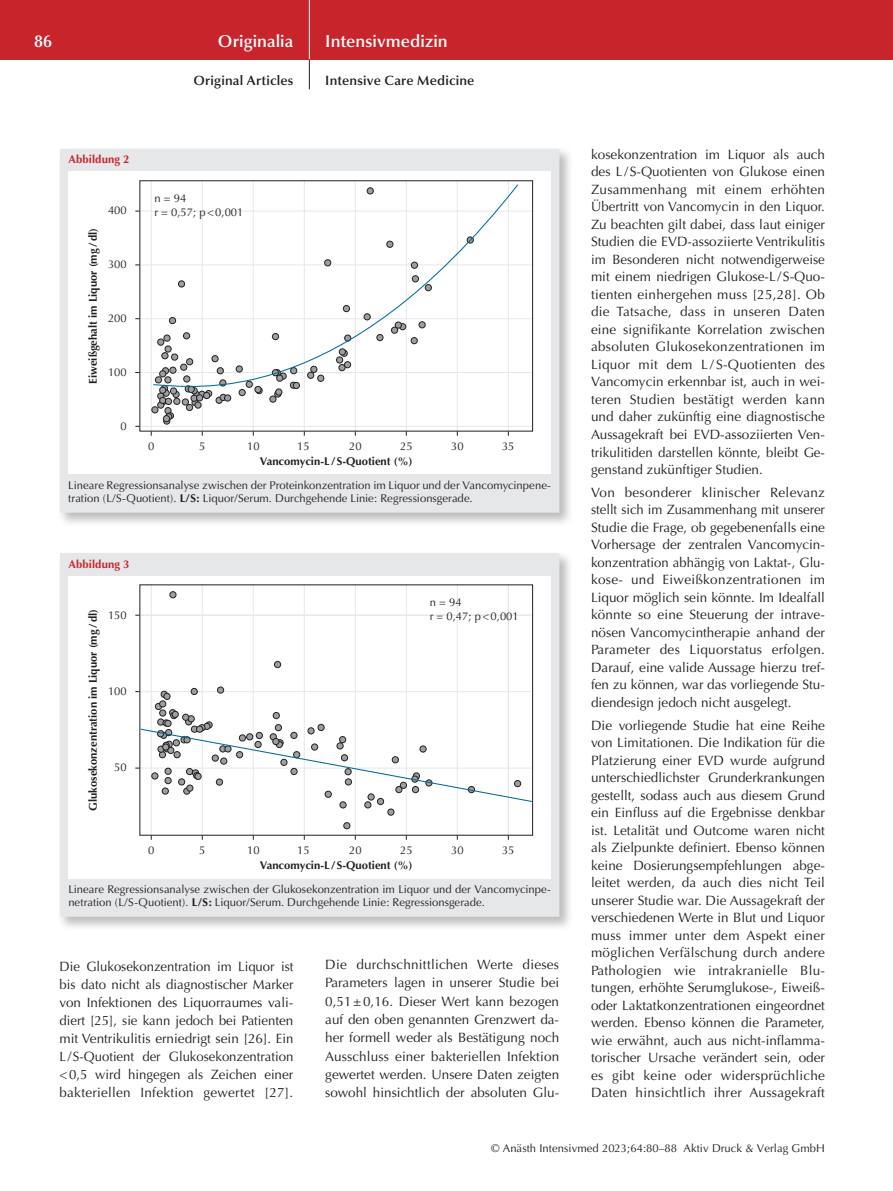
<style>
.page{position:relative;width:893px;height:1191px;background:#fff}
.page>*{position:absolute;margin:0;border:0;box-sizing:border-box;transform-origin:0 0}
.t1{font:600 17.25px "Optima";color:#fff}
.t2{font:13.5px/17.5px "Optima";color:#231f20;text-align:justify}
.t3{font:600 13.5px "Optima";letter-spacing:.015em;color:#231f20}
.t4{font:11.25px/13.5px "Optima";letter-spacing:.005em;color:#231f20}
.t5{font:700 11.25px "Optima";color:#231f20}
.t6{font:700 11.25px "Optima";letter-spacing:.015em;color:#c8242b}
.s1{font-weight:700}
</style>
<div class="page">
<div style="left:0;top:0;width:893px;height:60px;background:#c8242b"></div>
<hr style="left:309px;top:0;width:1px;height:60px;background:#fff">
<svg style="left:309px;top:60px;width:1px;height:29px"></svg>
<div style="left:57px;top:146px;width:517px;height:381px;background:#231f20;opacity:.3"></div>
<div style="left:60px;top:149px;width:499px;height:364px;background:#e6e7e9"></div>
<div style="left:68px;top:172px;width:483px;height:302px;background:#fff"></div>
<hr style="left:140px;top:372px;width:393px;height:1px;background:#e6e7e9">
<hr style="left:141px;top:265px;width:391px;height:1px;background:#e6e7e9">
<hr style="left:141px;top:318px;width:391px;height:1px;background:#e6e7e9">
<hr style="left:140px;top:426px;width:392px;height:1px;background:#e6e7e9">
<hr style="left:151px;top:180px;width:1px;height:251px;background:#e6e7e9">
<hr style="left:202px;top:180px;width:1px;height:251px;background:#e6e7e9">
<hr style="left:253px;top:180px;width:1px;height:251px;background:#e6e7e9">
<hr style="left:304px;top:180px;width:1px;height:251px;background:#e6e7e9">
<hr style="left:355px;top:180px;width:1px;height:251px;background:#e6e7e9">
<hr style="left:406px;top:180px;width:1px;height:251px;background:#e6e7e9">
<hr style="left:457px;top:180px;width:1px;height:251px;background:#e6e7e9">
<hr style="left:508px;top:180px;width:1px;height:251px;background:#e6e7e9">
<hr style="left:141px;top:211px;width:391px;height:1px;background:#e6e7e9">
<div style="left:151px;top:406px;width:7px;height:7px;border:1px solid #231f20;border-radius:50%"></div>
<svg style="left:152px;top:410px;width:40px;height:14px"></svg>
<svg style="left:152px;top:184px;width:367px;height:226px"></svg>
<div style="left:57px;top:550px;width:517px;height:381px;background:#231f20;opacity:.3"></div>
<div style="left:60px;top:553px;width:499px;height:363px;background:#e6e7e9"></div>
<div style="left:68px;top:576px;width:483px;height:302px;background:#fff"></div>
<hr style="left:202px;top:584px;width:1px;height:251px;background:#e6e7e9">
<hr style="left:151px;top:584px;width:1px;height:251px;background:#e6e7e9">
<hr style="left:253px;top:584px;width:1px;height:251px;background:#e6e7e9">
<hr style="left:304px;top:584px;width:1px;height:251px;background:#e6e7e9">
<hr style="left:355px;top:584px;width:1px;height:251px;background:#e6e7e9">
<hr style="left:406px;top:584px;width:1px;height:251px;background:#e6e7e9">
<hr style="left:457px;top:584px;width:1px;height:251px;background:#e6e7e9">
<hr style="left:508px;top:584px;width:1px;height:251px;background:#e6e7e9">
<hr style="left:141px;top:615px;width:391px;height:1px;background:#e6e7e9">
<div style="left:170px;top:591px;width:6px;height:7px;background:#9d9fa2;border-radius:50%"></div>
<div style="left:170px;top:591px;width:6px;height:7px;border:1px solid #231f20;border-radius:50%"></div>
<div style="left:217px;top:686px;width:7px;height:7px;border:1px solid #231f20;border-radius:50%"></div>
<div style="left:340px;top:801px;width:6px;height:7px;background:#9d9fa2;border-radius:50%"></div>
<div style="left:340px;top:801px;width:6px;height:7px;border:1px solid #231f20;border-radius:50%"></div>
<div style="left:344px;top:822px;width:6px;height:7px;background:#9d9fa2;border-radius:50%"></div>
<div style="left:343px;top:822px;width:7px;height:7px;border:1px solid #231f20;border-radius:50%"></div>
<div style="left:365px;top:801px;width:6px;height:7px;background:#9d9fa2;border-radius:50%"></div>
<div style="left:364px;top:801px;width:7px;height:7px;border:1px solid #231f20;border-radius:50%"></div>
<div style="left:377px;top:798px;width:7px;height:6px;background:#9d9fa2;border-radius:50%"></div>
<div style="left:377px;top:798px;width:7px;height:7px;border:1px solid #231f20;border-radius:50%"></div>
<svg style="left:388px;top:809px;width:6px;height:6px"></svg>
<div style="left:387px;top:808px;width:7px;height:7px;border:1px solid #231f20;border-radius:50%"></div>
<div style="left:274px;top:661px;width:7px;height:6px;background:#9d9fa2;border-radius:50%"></div>
<div style="left:274px;top:661px;width:7px;height:7px;border:1px solid #231f20;border-radius:50%"></div>
<svg style="left:135px;top:688px;width:398px;height:114px"></svg>
<p class="t1" style="left:34px;top:31px;width:20px">86</p>
<p class="t1" style="left:218px;top:31px;width:77px">Originalia</p>
<p class="t1" style="left:325px;top:31px;width:124px">Intensivmedizin</p>
<p class="t3" style="left:194px;top:73px;width:101px">Original Articles</p>
<p class="t3" style="left:325px;top:73px;width:151px">Intensive Care Medicine</p>
<p class="t6" style="left:68px;top:153px;width:63px">Abbildung 2</p>
<p class="t5" style="left:86px;top:383px;width:157px;rotate:-90deg">Eiweißgehalt im Liquor (mg / dl)</p>
<p class="t4" style="left:108px;top:203px;width:20px">400</p>
<p class="t4" style="left:108px;top:257px;width:20px">300</p>
<p class="t4" style="left:108px;top:311px;width:20px">200</p>
<p class="t4" style="left:108px;top:365px;width:20px">100</p>
<p class="t4" style="left:121px;top:419px;width:8px">0</p>
<p class="t4" style="left:154px;top:192px;width:90px">n = 94<br>r = 0,57; p &lt; 0,001</p>
<p class="t4" style="left:148px;top:440px;width:8px">0</p>
<p class="t4" style="left:199px;top:440px;width:8px">5</p>
<p class="t4" style="left:247px;top:440px;width:14px">10</p>
<p class="t4" style="left:297px;top:440px;width:14px">15</p>
<p class="t4" style="left:349px;top:440px;width:14px">20</p>
<p class="t4" style="left:400px;top:440px;width:14px">25</p>
<p class="t4" style="left:451px;top:440px;width:14px">30</p>
<p class="t4" style="left:502px;top:440px;width:14px">35</p>
<p class="t5" style="left:260px;top:455px;width:154px">Vancomycin-L / S-Quotient (%)</p>
<p class="t4" style="left:68px;top:478px;width:484px">Lineare Regressionsanalyse zwischen der Proteinkonzentration im Liquor und der Vancomycinpene&shy;tration (L/S-Quotient). <span class="s1">L/S:</span> Liquor/Serum. Durchgehende Linie: Regressionsgerade.</p>
<p class="t6" style="left:68px;top:557px;width:63px">Abbildung 3</p>
<p class="t5" style="left:86px;top:810px;width:203px;rotate:-90deg">Glukosekonzentration im Liquor (mg / dl)</p>
<p class="t4" style="left:430px;top:596px;width:33px">n = 94</p>
<p class="t4" style="left:108px;top:609px;width:20px">150</p>
<p class="t4" style="left:430px;top:609px;width:90px">r = 0,47; p &lt; 0,001</p>
<p class="t4" style="left:108px;top:684px;width:20px">100</p>
<p class="t4" style="left:114px;top:760px;width:14px">50</p>
<p class="t4" style="left:148px;top:844px;width:8px">0</p>
<p class="t4" style="left:199px;top:844px;width:8px">5</p>
<p class="t4" style="left:247px;top:844px;width:14px">10</p>
<p class="t4" style="left:297px;top:844px;width:14px">15</p>
<p class="t4" style="left:349px;top:844px;width:14px">20</p>
<p class="t4" style="left:400px;top:844px;width:14px">25</p>
<p class="t4" style="left:451px;top:844px;width:14px">30</p>
<p class="t4" style="left:502px;top:844px;width:14px">35</p>
<p class="t5" style="left:260px;top:859px;width:154px">Vancomycin-L / S-Quotient (%)</p>
<p class="t4" style="left:68px;top:882px;width:484px">Lineare Regressionsanalyse zwischen der Glukosekonzentration im Liquor und der Vancomycinpe&shy;netration (L/S-Quotient). <span class="s1">L/S:</span> Liquor/Serum. Durchgehende Linie: Regressionsgerade.</p>
<p class="t2" style="left:60px;top:957px;width:235px;line-height:18.1px">Die Glukosekonzentration im Liquor ist bis dato nicht als diagnostischer Marker von Infektionen des Liquorraumes vali&shy;diert [25], sie kann jedoch bei Patienten mit Ventrikulitis erniedrigt sein [26]. Ein L /S-Quotient der Glukosekonzentration &lt;0,5 wird hingegen als Zeichen einer bakteriellen Infektion gewertet [27].</p>
<p class="t2" style="left:325px;top:955px;width:235px;line-height:18.3px">Die durchschnittlichen Werte dieses Parameters lagen in unserer Studie bei 0,51±0,16. Dieser Wert kann bezogen auf den oben genannten Grenzwert da&shy;her formell weder als Bestätigung noch Ausschluss einer bakteriellen Infektion gewertet werden. Unsere Daten zeigten sowohl hinsichtlich der absoluten Glu-</p>
<p class="t2" style="left:591px;top:146px;width:235px">kosekonzentration im Liquor als auch des L/ S-Quotienten von Glukose einen Zusammenhang mit einem erhöhten Übertritt von Vancomycin in den Liquor.<br>Zu beachten gilt dabei, dass laut einiger Studien die EVD-assoziierte Ventrikulitis im Besonderen nicht notwendigerweise mit einem niedrigen Glukose-L/S-Quo&shy;tienten einhergehen muss [25,28]. Ob die Tatsache, dass in unseren Daten eine signifikante Korrelation zwischen absoluten Glukosekonzentrationen im Liquor mit dem L / S-Quotienten des Vancomycin erkennbar ist, auch in wei&shy;teren Studien bestätigt werden kann und daher zukünftig eine diagnostische Aussagekraft bei EVD-assoziierten Ven&shy;trikulitiden darstellen könnte, bleibt Ge&shy;genstand zukünftiger Studien.</p>
<p class="t2" style="left:591px;top:483px;width:235px">Von besonderer klinischer Relevanz stellt sich im Zusammenhang mit unserer Studie die Frage, ob gegebenenfalls eine Vorhersage der zentralen Vancomycin&shy;konzentration abhängig von Laktat-, Glu&shy;kose- und Eiweißkonzentrationen im Liquor möglich sein könnte. Im Idealfall könnte so eine Steuerung der intrave&shy;nösen Vancomycintherapie anhand der Parameter des Liquorstatus erfolgen.<br>Darauf, eine valide Aussage hierzu tref&shy;fen zu können, war das vorliegende Stu&shy;diendesign jedoch nicht ausgelegt.</p>
<p class="t2" style="left:591px;top:716px;width:235px">Die vorliegende Studie hat eine Reihe von Limitationen. Die Indikation für die Platzierung einer EVD wurde aufgrund unterschiedlichster Grunderkrankungen gestellt, sodass auch aus diesem Grund ein Einfluss auf die Ergebnisse denkbar ist. Letalität und Outcome waren nicht als Zielpunkte definiert. Ebenso können keine Dosierungsempfehlungen abge&shy;leitet werden, da auch dies nicht Teil unserer Studie war. Die Aussagekraft der verschiedenen Werte in Blut und Liquor muss immer unter dem Aspekt einer möglichen Verfälschung durch andere Pathologien wie intrakranielle Blu&shy;tungen, erhöhte Serumglukose-, Eiweiß&shy;oder Laktatkonzentrationen eingeordnet werden. Ebenso können die Parameter, wie erwähnt, auch aus nicht-inflamma&shy;torischer Ursache verändert sein, oder es gibt keine oder widersprüchliche Daten hinsichtlich ihrer Aussagekraft</p>
<p class="t4" style="left:491px;top:1142px;width:335px">© Anästh Intensivmed 2023;64:80–88 Aktiv Druck &amp; Verlag GmbH</p>
</div>
